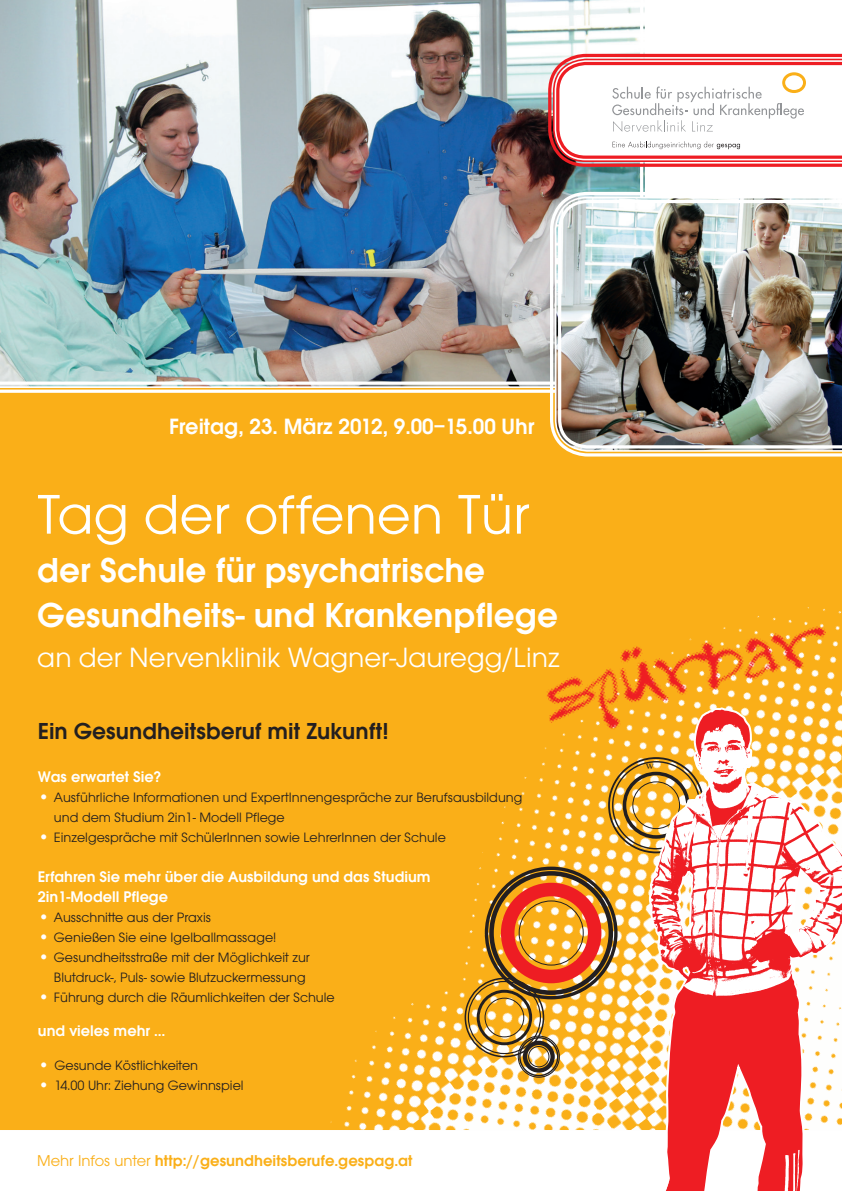
<style>
.page{position:relative;width:842px;height:1191px;background:#fff}
.page>*{position:absolute;margin:0;border:0;box-sizing:border-box;transform-origin:0 0}
.t1{font:58px "Avant Gard";color:#fff}
.t2{font:600 36px "Avant Gard";color:#fff}
.t3{font:29px "Avant Gard";color:#fff}
.t4{font:600 24px "Avant Gard";color:#231f20}
.t5{font:600 23px "Avant Gard";color:#fff}
.t6{font:600 16.3px "Avant Gard";color:#faaf18}
.t7{font:600 16px "Avant Gard";color:#fff}
.t8{font:14.1px "Avant Gard";color:#231f20}
.t9{font:11.4px "Times";color:#231f20}
.s1{font-size:18px;color:#fff}
.s2{font-weight:400}
</style>
<div class="page">
<div style="left:0;top:393px;width:842px;height:737px;background:#faaf18"></div>
<img style="left:285px;top:510px;width:557px;height:620px">
<img style="left:0;top:0;width:643px;height:385px">
<div style="left:468px;top:981px;width:73px;height:73px;border:1px solid #231f20;border-radius:50%"></div>
<div style="left:485px;top:998px;width:39px;height:39px;border:1px solid #231f20;border-radius:50%"></div>
<div style="left:477px;top:989px;width:55px;height:56px;border:3px solid #231f20;border-radius:50%"></div>
<div style="left:465px;top:977px;width:79px;height:80px;border:2px solid #231f20;border-radius:50%"></div>
<div style="left:623px;top:771px;width:67px;height:67px;border:4px solid #231f20;border-radius:50%"></div>
<div style="left:489px;top:871px;width:124px;height:124px;border:5px solid #231f20;border-radius:50%"></div>
<div style="left:519px;top:900px;width:65px;height:65px;border:1px solid #231f20;border-radius:50%"></div>
<div style="left:501px;top:882px;width:100px;height:101px;border:14px solid #ee1d23;border-radius:50%"></div>
<div style="left:485px;top:866px;width:133px;height:133px;border:3px solid #231f20;border-radius:50%"></div>
<div style="left:519px;top:1037px;width:39px;height:39px;border:1px solid #231f20;border-radius:50%"></div>
<div style="left:528px;top:1046px;width:21px;height:21px;border:1px solid #231f20;border-radius:50%"></div>
<div style="left:523px;top:1040px;width:32px;height:32px;border:4px solid #231f20;border-radius:50%"></div>
<div style="left:518px;top:1035px;width:42px;height:42px;border:1px solid #231f20;border-radius:50%"></div>
<svg style="left:550px;top:192px;width:292px;height:264px"></svg>
<svg style="left:555px;top:197px;width:287px;height:255px"></svg>
<img style="left:558px;top:200px;width:284px;height:248px">
<svg style="left:629px;top:765px;width:213px;height:426px"></svg>
<img style="left:533px;top:579px;width:309px;height:186px">
<svg style="left:548px;top:54px;width:294px;height:113px"></svg>
<p class="t5" style="left:169px;top:413px;width:367px">Freitag, 23. März 2012, 9.00–15.00 Uhr</p>
<p class="t1" style="left:37px;top:481px;width:494px">Tag der offenen Tür</p>
<p class="t2" style="left:37px;top:548px;width:449px">der Schule für psychatrische</p>
<p class="t2" style="left:37px;top:593px;width:522px">Gesundheits- und Krankenpflege</p>
<p class="t3" style="left:37px;top:640px;width:524px">an der Nervenklinik Wagner-Jauregg/Linz</p>
<p class="t4" style="left:38px;top:717px;width:352px">Ein Gesundheitsberuf mit Zukunft!</p>
<p class="t7" style="left:38px;top:767px;width:125px">Was erwartet Sie?</p>
<p class="t8" style="left:38px;top:789px;width:486px"><span class="s1">•</span> Ausführliche Informationen und ExpertInnengespräche zur Berufsausbildung</p>
<p class="t8" style="left:54px;top:809px;width:232px">und dem Studium 2in1- Modell Pflege</p>
<p class="t8" style="left:38px;top:829px;width:409px"><span class="s1">•</span> Einzelgespräche mit SchülerInnen sowie LehrerInnen der Schule</p>
<p class="t7" style="left:38px;top:867px;width:394px">Erfahren Sie mehr über die Ausbildung und das Studium</p>
<p class="t7" style="left:38px;top:887px;width:132px">2in1-Modell Pflege</p>
<p class="t8" style="left:38px;top:909px;width:175px"><span class="s1">•</span> Ausschnitte aus der Praxis</p>
<p class="t8" style="left:38px;top:929px;width:240px"><span class="s1">•</span> Genießen Sie eine Igelballmassage!</p>
<p class="t8" style="left:38px;top:949px;width:273px"><span class="s1">•</span> Gesundheitsstraße mit der Möglichkeit zur</p>
<p class="t8" style="left:54px;top:969px;width:253px">Blutdruck-, Puls- sowie Blutzuckermessung</p>
<p class="t8" style="left:38px;top:989px;width:298px"><span class="s1">•</span> Führung durch die Räumlichkeiten der Schule</p>
<p class="t7" style="left:38px;top:1021px;width:129px">und vieles mehr …</p>
<p class="t8" style="left:38px;top:1057px;width:162px"><span class="s1">•</span> Gesunde Köstlichkeiten</p>
<p class="t8" style="left:38px;top:1077px;width:207px"><span class="s1">•</span> 14.00 Uhr: Ziehung Gewinnspiel</p>
<p class="t6" style="left:37px;top:1151px;width:377px"><span class="s2">Mehr Infos unter</span> http://gesundheitsberufe.gespag.at</p>
<p class="t9" style="left:646px;top:754px;width:10px">w</p>
</div>
